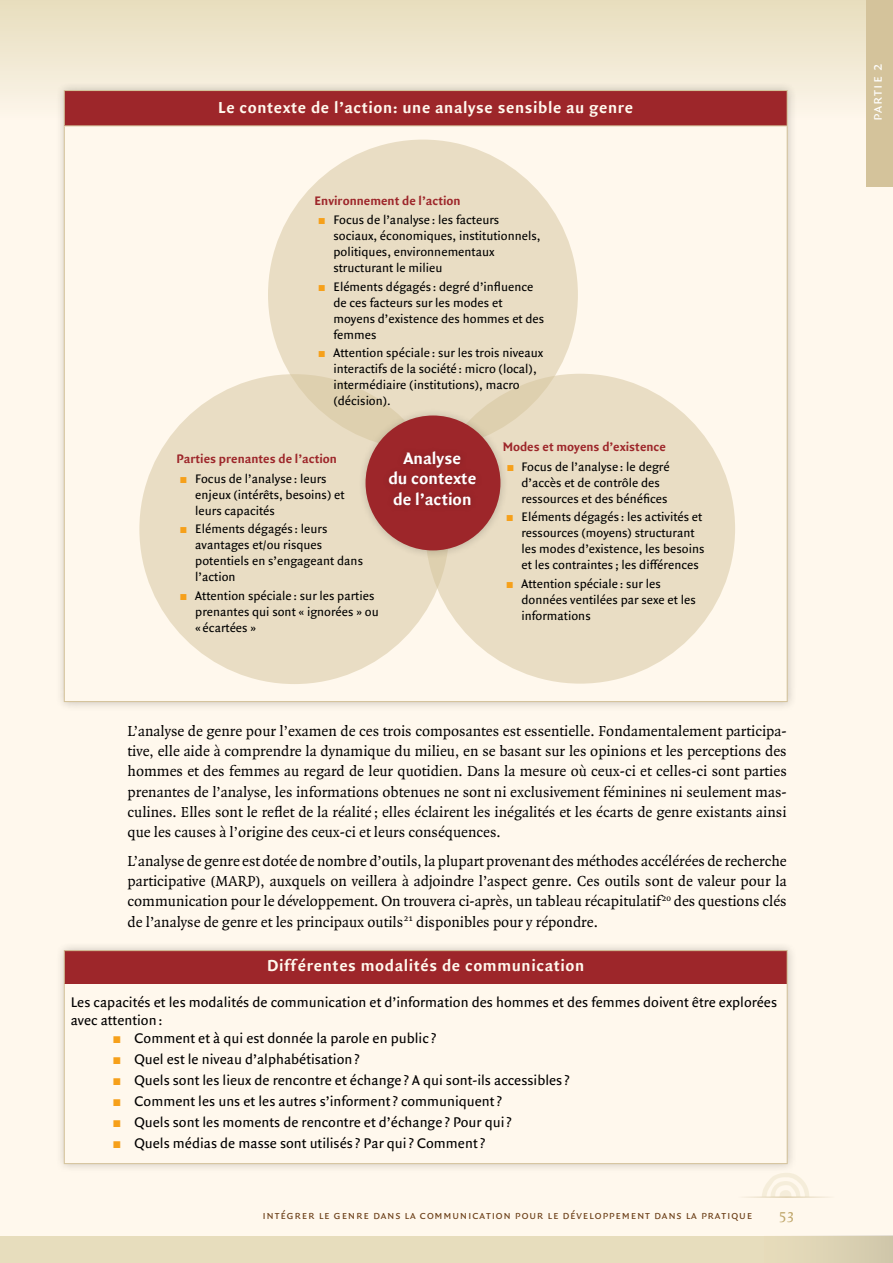
<style>
.page{position:relative;width:893px;height:1263px;background:#fff}
.page>*{position:absolute;margin:0;border:0;box-sizing:border-box;transform-origin:0 0}
.t1{font:700 17.85px/20.5px "Quadraat Sans";color:#fff;text-align:center}
.t2{font:700 17.1px "Quadraat Sans";letter-spacing:.035em;color:#fff8ed}
.t3{font:15.6px/20.2px "Quadraat";color:#000;text-align:justify}
.t4{font:15px/21px "Quadraat Sans";color:#000}
.t5{font:15px "Quadraat Sans Caps";letter-spacing:.065em;color:#fff}
.t6{font:15px "Quadraat";color:#bea568}
.t7{font:13.2px/15.9px "Quadraat Sans";color:#000}
.t8{font:700 13.2px/19.6px "Quadraat Sans";color:#9d262a}
.t9{font:12px "Quadraat Sans Caps";letter-spacing:.065em;color:#6e421b}
.s1{font-weight:700;color:#9d262a}
.s2{font-family:"Quadraat";color:#f6a01a}
.s3{font-family:"Quadraat";font-weight:400;color:#f6a01a}
.s4{font-weight:400;color:#000}
</style>
<div class="page">
<div style="left:0;top:35px;width:893px;height:1228px;background:#fff8ed"></div>
<div style="left:0;top:0;width:893px;height:121px;background:linear-gradient(to bottom,#e7ddbd,#fdf6ec)"></div>
<svg style="left:762px;top:1173px;width:47px;height:23px"></svg>
<hr style="left:737px;top:1196px;width:98px;height:1px;background:#fff">
<div style="left:0;top:1236px;width:893px;height:27px;background:#e5dbb8"></div>
<div style="left:764px;top:1235px;width:129px;height:28px;background:#ddd3b4"></div>
<div style="left:866px;top:0;width:27px;height:187px;background:#d4c39b"></div>
<div style="left:54px;top:80px;width:743px;height:631px;background:#000;opacity:.2"></div>
<div style="left:64px;top:91px;width:723px;height:35px;background:#9d262a"></div>
<div style="left:64px;top:126px;width:723px;height:575px;background:#fff8ed"></div>
<hr style="left:787px;top:91px;width:1px;height:34px;background:#d4c39b">
<hr style="left:64px;top:125px;width:724px;height:1px;background:#d4c39b">
<hr style="left:64px;top:701px;width:724px;height:1px;background:#d4c39b">
<hr style="left:787px;top:126px;width:1px;height:575px;background:#d4c39b">
<hr style="left:64px;top:90px;width:724px;height:1px;background:#d4c39b">
<hr style="left:64px;top:91px;width:1px;height:34px;background:#d4c39b">
<hr style="left:64px;top:126px;width:1px;height:575px;background:#d4c39b">
<div style="left:268px;top:140px;width:310px;height:309px;background:#e9ddc4;border-radius:50%"></div>
<div style="left:139px;top:374px;width:310px;height:310px;background:#e9ddc4;border-radius:50%"></div>
<div style="left:425px;top:374px;width:310px;height:310px;background:#e9ddc4;border-radius:50%"></div>
<div style="left:357px;top:407px;width:151px;height:151px;background:#000;opacity:.18"></div>
<div style="left:366px;top:415px;width:134px;height:135px;background:#9d262a;border-radius:50%"></div>
<div style="left:381px;top:442px;width:102px;height:70px;background:#992529"></div>
<div style="left:54px;top:940px;width:743px;height:233px;background:#000;opacity:.2"></div>
<div style="left:64px;top:950px;width:723px;height:34px;background:#9d262a"></div>
<div style="left:64px;top:984px;width:723px;height:179px;background:#fff8ed"></div>
<hr style="left:64px;top:950px;width:724px;height:1px;background:#d4c39b">
<hr style="left:64px;top:951px;width:1px;height:33px;background:#d4c39b">
<hr style="left:787px;top:951px;width:1px;height:33px;background:#d4c39b">
<hr style="left:64px;top:984px;width:1px;height:179px;background:#d4c39b">
<hr style="left:787px;top:984px;width:1px;height:179px;background:#d4c39b">
<hr style="left:64px;top:1163px;width:724px;height:1px;background:#d4c39b">
<p class="t2" style="left:218px;top:98px;width:417px">Le contexte de l’action: une analyse sensible au genre</p>
<p class="t7" style="left:315px;top:191px;width:186px;line-height:19.6px"><span class="s1">Environnement de l’action<br></span><span class="s2">π</span> Focus de l’analyse : les facteurs</p>
<p class="t7" style="left:333px;top:228px;width:209px">sociaux, économiques, institutionnels, politiques, environnementaux structurant le milieu</p>
<p class="t7" style="left:333px;top:279px;width:212px;text-indent:-15px"><span class="s2">π</span> Eléments dégagés : degré d’influence de ces facteurs sur les modes et moyens d’existence des hommes et des femmes</p>
<p class="t7" style="left:333px;top:345px;width:211px;text-indent:-15px"><span class="s2">π</span> Attention spéciale : sur les trois niveaux interactifs de la société : micro (local), intermédiaire (institutions), macro (décision).</p>
<p class="t8" style="left:176px;top:450px;width:162px">Parties prenantes de l’action <span class="s3">π</span> <span class="s4">Focus de l’analyse : leurs</span></p>
<p class="t7" style="left:195px;top:487px;width:151px">enjeux (intérêts, besoins) et leurs capacités</p>
<p class="t7" style="left:195px;top:522px;width:169px;text-indent:-15px"><span class="s2">π</span> Eléments dégagés : leurs avantages et/ou risques potentiels en s’engageant dans l’action</p>
<p class="t7" style="left:195px;top:588px;width:185px;text-indent:-15px"><span class="s2">π</span> Attention spéciale : sur les parties prenantes qui sont « ignorées » ou « écartées »</p>
<p class="t1" style="left:388px;top:448px;width:89px">Analyse<br>du contexte de l’action</p>
<p class="t8" style="left:503px;top:438px;width:169px;text-align:center">Modes et moyens d’existence <span class="s3">π</span> <span class="s4">Focus de l’analyse : le degré</span></p>
<p class="t7" style="left:521px;top:475px;width:148px">d’accès et de contrôle des ressources et des bénéfices</p>
<p class="t7" style="left:521px;top:509px;width:185px;text-indent:-15px"><span class="s2">π</span> Eléments dégagés : les activités et ressources (moyens) structurant les modes d’existence, les besoins et les contraintes ; les différences</p>
<p class="t7" style="left:521px;top:576px;width:176px;text-indent:-15px"><span class="s2">π</span> Attention spéciale : sur les données ventilées par sexe et les informations</p>
<p class="t3" style="left:128px;top:721px;width:661px">L’analyse de genre pour l’examen de ces trois composantes est essentielle. Fondamentalement participa&shy;tive, elle aide à comprendre la dynamique du milieu, en se basant sur les opinions et les perceptions des hommes et des femmes au regard de leur quotidien. Dans la mesure où ceux-ci et celles-ci sont parties prenantes de l’analyse, les informations obtenues ne sont ni exclusivement féminines ni seulement mas&shy;culines. Elles sont le reflet de la réalité ; elles éclairent les inégalités et les écarts de genre existants ainsi que les causes à l’origine des ceux-ci et leurs conséquences.</p>
<p class="t3" style="left:128px;top:851px;width:661px">L’analyse de genre est dotée de nombre d’outils, la plupart provenant des méthodes accélérées de recherche participative (MARP), auxquels on veillera à adjoindre l’aspect genre. Ces outils sont de valeur pour la communication pour le développement. On trouvera ci-après, un tableau récapitulatif<sup>20</sup> des questions clés de l’analyse de genre et les principaux outils<sup>21</sup> disponibles pour y répondre.</p>
<p class="t2" style="left:267px;top:956px;width:319px">Différentes modalités de communication</p>
<p class="t4" style="left:71px;top:992px;width:708px">Les capacités et les modalités de communication et d’information des hommes et des femmes doivent être explorées</p>
<p class="t4" style="left:71px;top:1010px;width:93px">avec attention:</p>
<p class="t4" style="left:113px;top:1028px;width:325px"><span class="s2">π</span> Comment et à qui est donnée la parole en public ?</p>
<p class="t4" style="left:113px;top:1049px;width:458px"><span class="s2">π</span> Quel est le niveau d’alphabétisation?<br><span class="s2">π</span> Quels sont les lieux de rencontre et échange ? A qui sont-ils accessibles ? <span class="s2">π</span> Comment les uns et les autres s’informent? communiquent?<br><span class="s2">π</span> Quels sont les moments de rencontre et d’échange ? Pour qui?<br><span class="s2">π</span> Quels médias de masse sont utilisés ? Par qui? Comment?</p>
<p class="t9" style="left:262px;top:1208px;width:491px">intégrer le genre dans la communication pour le développement dans la pratique</p>
<p class="t6" style="left:779px;top:1206px;width:17px">53</p>
<p class="t5" style="left:868px;top:121px;width:59px;rotate:-90deg">partie 2</p>
</div>
